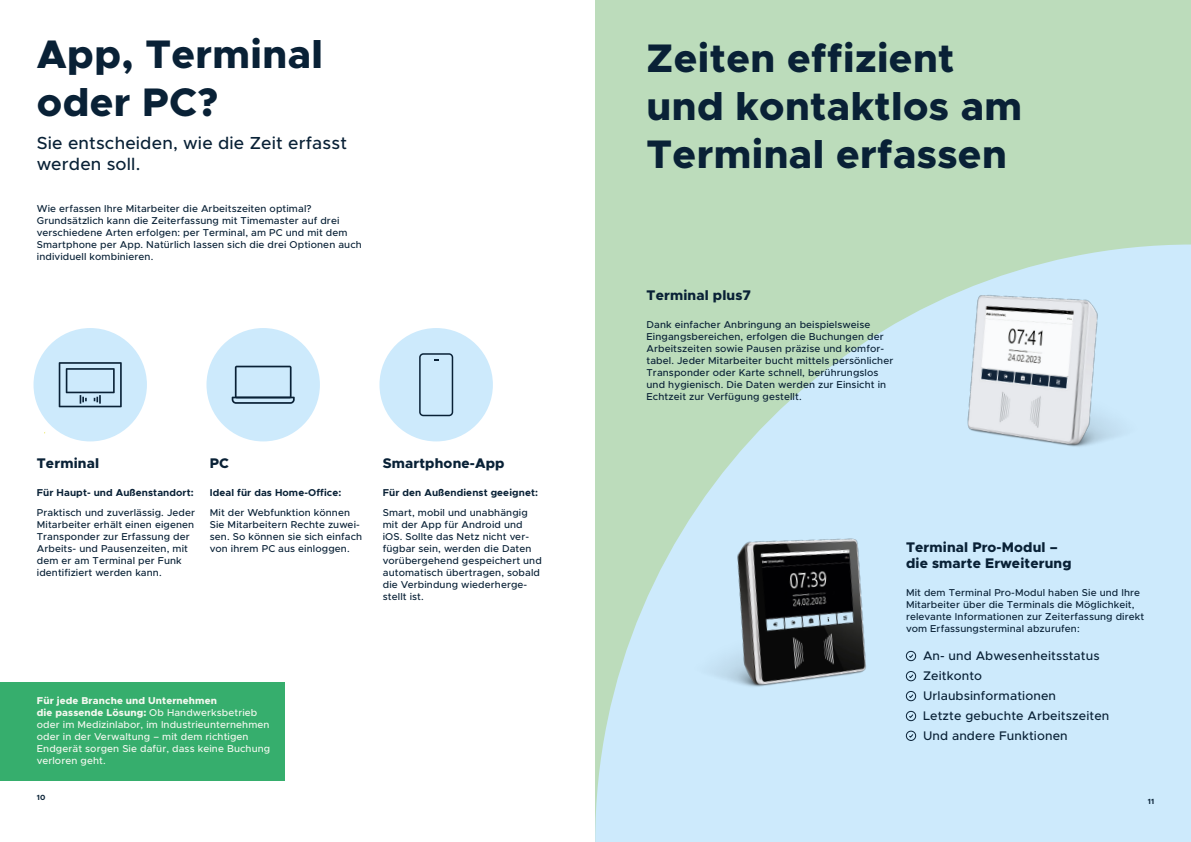
<style>
.page{position:relative;width:1191px;height:842px;background:#fff}
.page>*{position:absolute;margin:0;border:0;box-sizing:border-box;transform-origin:0 0}
.t1{font:800 40px/48px "Metropolis";letter-spacing:.01em;color:#092136}
.t2{font:500 17.5px/21px "Metropolis";letter-spacing:.01em;color:#092136}
.t3{font:800 14px/16px "Metropolis";letter-spacing:.01em;color:#092136}
.t4{font:500 12.5px/20px "Metropolis";letter-spacing:.01em;color:#092136}
.t5{font:500 10px/12px "Metropolis";letter-spacing:.01em;color:#092136}
.t6{font:500 10px/12px "Metropolis";letter-spacing:.01em;color:#f3f8ef}
.t7{font:700 10px "Metropolis";letter-spacing:.01em;color:#092136}
.t8{font:700 7.5px "Metropolis";color:#092136}
.s1{font-weight:800}
</style>
<div class="page">
<div style="left:595px;top:0;width:596px;height:842px;background:#bcdcbb"></div>
<svg style="left:595px;top:244px;width:596px;height:598px;fill:#cdeafc"></svg>
<div style="left:34px;top:328px;width:113px;height:113px;background:#cdeafc;border-radius:50%"></div>
<svg style="left:59px;top:362px;width:63px;height:45px"></svg>
<div style="left:206px;top:328px;width:114px;height:113px;background:#cdeafc;border-radius:50%"></div>
<svg style="left:232px;top:366px;width:63px;height:38px"></svg>
<div style="left:379px;top:328px;width:114px;height:113px;background:#cdeafc;border-radius:50%"></div>
<svg style="left:419px;top:353px;width:34px;height:63px"></svg>
<svg style="left:905px;top:711px;width:11px;height:10px"></svg>
<svg style="left:905px;top:691px;width:11px;height:10px"></svg>
<svg style="left:905px;top:671px;width:11px;height:10px"></svg>
<svg style="left:905px;top:651px;width:11px;height:10px"></svg>
<svg style="left:905px;top:730px;width:11px;height:11px"></svg>
<img style="left:947px;top:284px;width:207px;height:176px">
<img style="left:682px;top:526px;width:204px;height:173px">
<div style="left:0;top:682px;width:285px;height:98px;background:#36ae6d"></div>
<h1 class="t1" style="left:37px;top:30px;width:288px">App, Terminal oder PC?</h1>
<h2 class="t2" style="left:37px;top:133px;width:311px">Sie entscheiden, wie die Zeit erfasst werden soll.</h2>
<p class="t5" style="left:37px;top:203px;width:326px">Wie erfassen Ihre Mitarbeiter die Arbeitszeiten optimal?<br>Grundsätzlich kann die Zeiterfassung mit Timemaster auf drei verschiedene Arten erfolgen: per Terminal, am PC und mit dem Smartphone per App. Natürlich lassen sich die drei Optionen auch individuell kombinieren.</p>
<h3 class="t3" style="left:37px;top:455px;width:64px">Terminal</h3>
<p class="t7" style="left:37px;top:488px;width:158px">Für Haupt- und Außenstandort:</p>
<p class="t5" style="left:37px;top:507px;width:160px">Praktisch und zuverlässig. Jeder<br>Mitarbeiter erhält einen eigenen<br>Transponder zur Erfassung der<br>Arbeits- und Pausenzeiten, mit dem er am Terminal per Funk identifiziert werden kann.</p>
<h3 class="t3" style="left:210px;top:455px;width:21px">PC</h3>
<p class="t7" style="left:210px;top:488px;width:133px">Ideal für das Home-Office:</p>
<p class="t5" style="left:210px;top:507px;width:154px">Mit der Webfunktion können<br>Sie Mitarbeitern Rechte zuwei&shy;sen. So können sie sich einfach von ihrem PC aus einloggen.</p>
<h3 class="t3" style="left:383px;top:455px;width:123px">Smartphone-App</h3>
<p class="t7" style="left:383px;top:488px;width:157px">Für den Außendienst geeignet:</p>
<p class="t5" style="left:383px;top:507px;width:160px">Smart, mobil und unabhängig mit der App für Android und iOS. Sollte das Netz nicht ver&shy;fügbar sein, werden die Daten vorübergehend gespeichert und automatisch übertragen, sobald die Verbindung wiederherge&shy;stellt ist.</p>
<p class="t6" style="left:37px;top:695px;width:235px"><span class="s1">Für jede Branche und Unternehmen<br>die passende Lösung :</span> Ob Handwerksbetrieb oder im Medizinlabor, im Industrieunternehmen oder in der Verwaltung – mit dem richtigen Endgerät sorgen Sie dafür, dass keine Buchung verloren geht.</p>
<p class="t8" style="left:37px;top:794px;width:10px">10</p>
<h1 class="t1" style="left:646px;top:34px;width:377px">Zeiten effizient und kontaktlos am<br>Terminal erfassen</h1>
<h3 class="t3" style="left:646px;top:287px;width:106px">Terminal plus7</h3>
<p class="t5" style="left:646px;top:319px;width:248px">Dank einfacher Anbringung an beispielsweise Eingangsbereichen, erfolgen die Buchungen der Arbeitszeiten sowie Pausen präzise und komfor&shy;tabel. Jeder Mitarbeiter bucht mittels persönlicher Transponder oder Karte schnell, berührungslos und hygienisch. Die Daten werden zur Einsicht in Echtzeit zur Verfügung gestellt.</p>
<h3 class="t3" style="left:906px;top:539px;width:167px">Terminal Pro-Modul – die smarte Erweiterung</h3>
<p class="t5" style="left:906px;top:587px;width:240px">Mit dem Terminal Pro-Modul haben Sie und Ihre Mitarbeiter über die Terminals die Möglichkeit, relevante Informationen zur Zeiterfassung direkt vom Erfassungsterminal abzurufen:</p>
<p class="t4" style="left:923px;top:646px;width:188px">An- und Abwesenheitsstatus<br>Zeitkonto<br>Urlaubsinformationen<br>Letzte gebuchte Arbeitszeiten<br>Und andere Funktionen</p>
<p class="t8" style="left:1147px;top:798px;width:8px">11</p>
</div>
